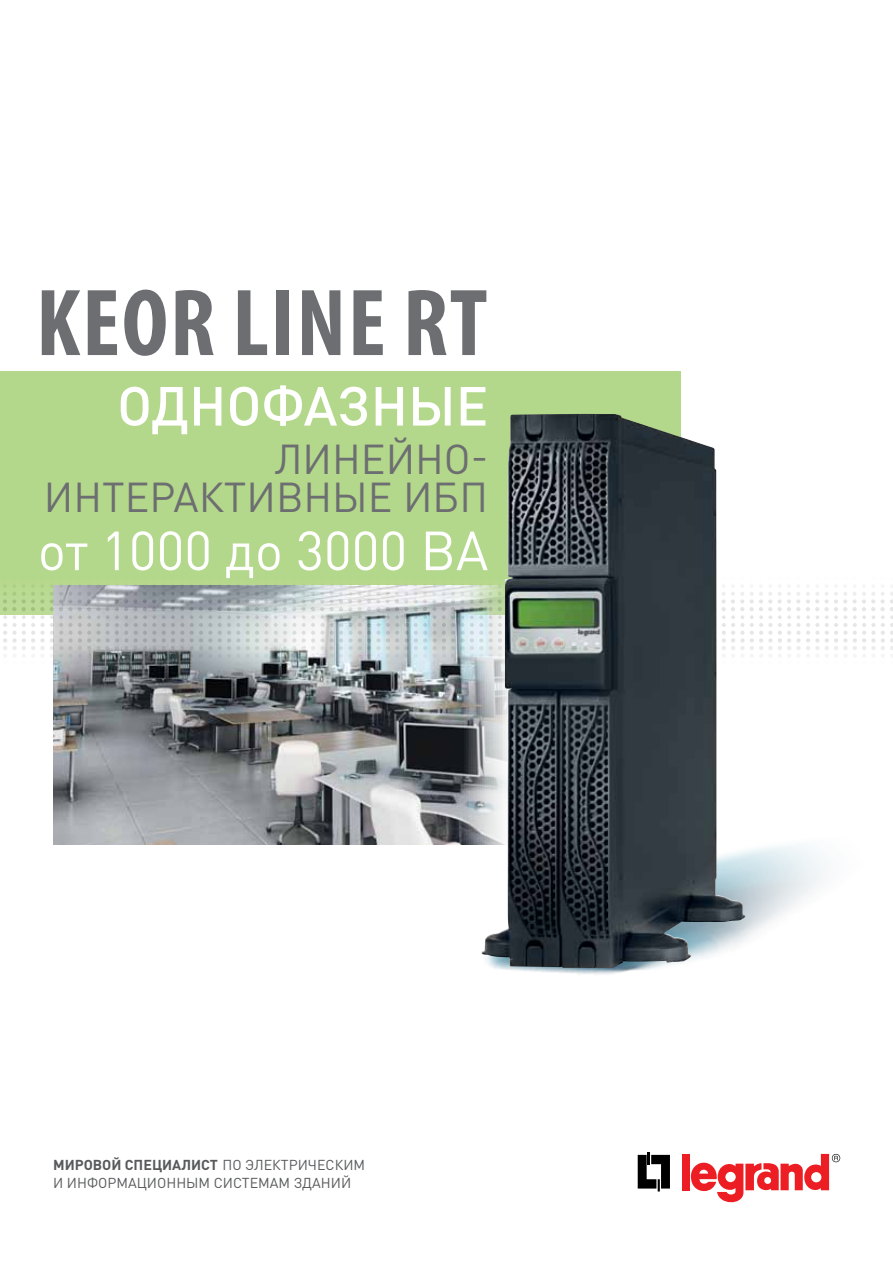
<style>
.page{position:relative;width:893px;height:1263px;background:#fff}
.page>*{position:absolute;margin:0;border:0;box-sizing:border-box;transform-origin:0 0}
.t1{font:700 condensed 96px "Myriad Pro";letter-spacing:.02em;color:#6d6e71}
.t2{font:54.15px "DIN Pro";color:#fff}
.t3{font:500 54.15px "DIN Pro";color:#fff}
.t4{font:41.25px/38px "DIN Pro";color:#6d6e71;text-align:right}
.t5{font:14.25px "DIN Pro";color:#58595b}
.t6{font:700 14.25px "DIN Pro";color:#58595b}
.s1{font-weight:400}
</style>
<div class="page">
<svg style="left:638px;top:1152px;width:32px;height:39px"></svg>
<div style="left:682px;top:1154px;width:7px;height:36px;background:#ed1d24"></div>
<svg style="left:691px;top:1154px;width:149px;height:49px"></svg>
<div style="left:0;top:371px;width:680px;height:243px;background:#b4d88b"></div>
<img style="left:53px;top:665px;width:428px;height:179px">
<svg style="left:3px;top:585px;width:890px;height:80px"></svg>
<img style="left:385px;top:734px;width:440px;height:241px">
<img style="left:481px;top:414px;width:265px;height:554px">
<h1 class="t1" style="left:36px;top:263px;width:453px">KEOR LINE RT</h1>
<h2 class="t3" style="left:117px;top:369px;width:373px">ОДНОФАЗНЫЕ</h2>
<h3 class="t4" style="left:44px;top:438px;width:446px">линейно&shy;интерактивные И БП</h3>
<h2 class="t2" style="left:38px;top:514px;width:415px">от 1000 до 3000 ВА</h2>
<p class="t6" style="left:53px;top:1155px;width:211px">МИРОВОЙ СПЕЦИАЛИСТ <span class="s1">ПО ЭЛЕКТРИ</span></p>
<p class="t5" style="left:308px;top:1155px;width:59px">ЧЕСКИМ</p>
<p class="t5" style="left:53px;top:1173px;width:105px">И ИНФОРМАЦИОННЫ</p>
<p class="t5" style="left:199px;top:1173px;width:124px">М СИ СТЕ МАМ ЗДАНИЙ</p>
</div>
